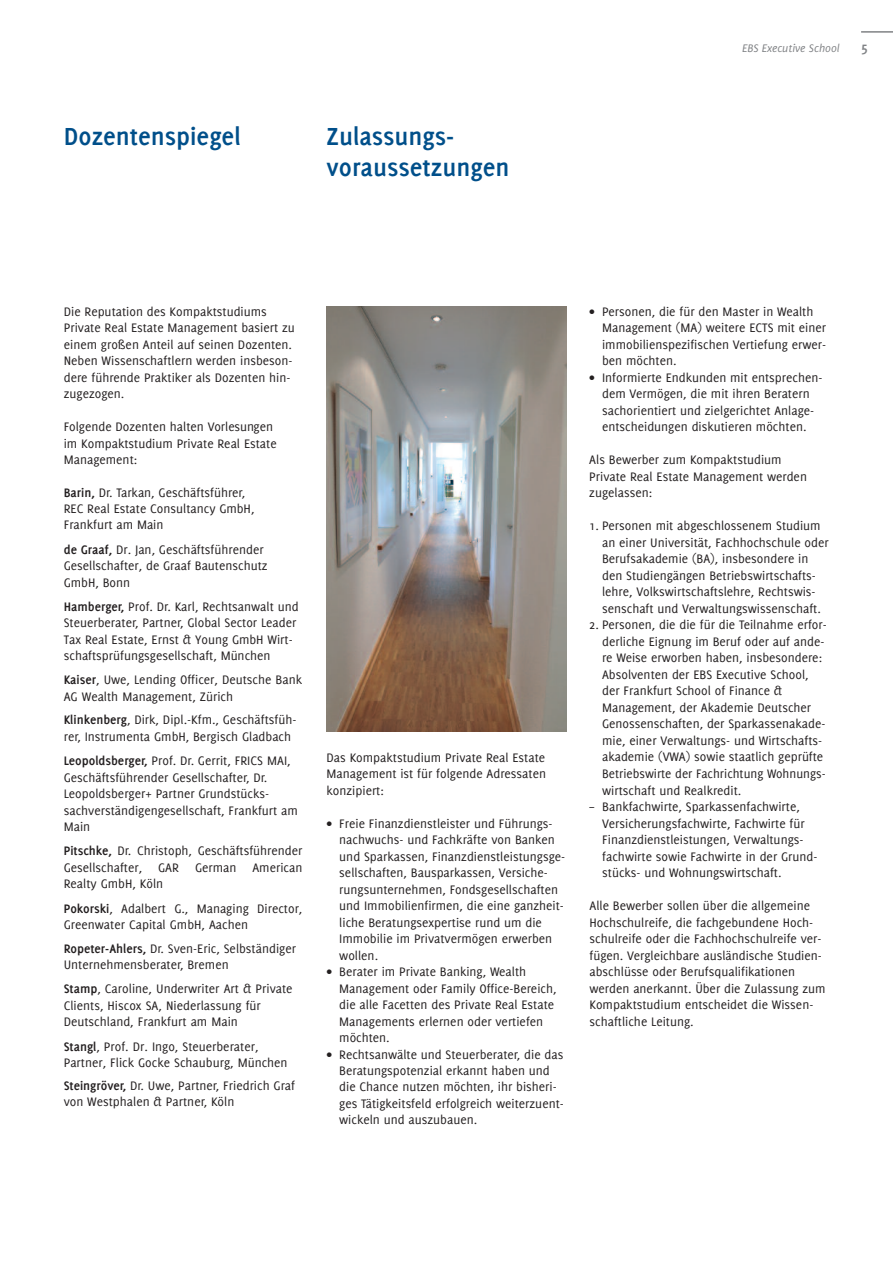
<style>
.page{position:relative;width:893px;height:1263px;background:#fff}
.page>*{position:absolute;margin:0;border:0;box-sizing:border-box;transform-origin:0 0}
.t1{font:700 27px/31.5px "Delicious";color:#004f8a}
.t2{font:700 15px "Delicious";color:#808285}
.t3{font:13.5px/16.5px "Delicious";color:#231f20}
.t4{font:italic 12px "Delicious";color:#808285}
.s1{font-weight:700}
</style>
<div class="page">
<hr style="left:861px;top:31px;width:32px;height:2px;background:#808285">
<img style="left:327px;top:306px;width:239px;height:425px">
<h1 class="t1" style="left:64px;top:122px;width:178px">Dozentenspiegel</h1>
<h1 class="t1" style="left:327px;top:122px;width:184px">Zulassungs&shy;voraussetzungen</h1>
<p class="t4" style="left:742px;top:41px;width:99px">EBS Executive School</p>
<p class="t2" style="left:861px;top:42px;width:8px">5</p>
<p class="t3" style="left:64px;top:304px;width:233px">Die Reputation des Kompaktstudiums Private Real Estate Management basiert zu einem großen Anteil auf seinen Dozenten.<br>Neben Wissenschaftlern werden insbeson&shy;dere führende Praktiker als Dozenten hin - zugezogen.</p>
<p class="t3" style="left:64px;top:420px;width:214px">Folgende Dozenten halten Vorlesun gen im Kompaktstudium Private Real Estate<br>Management:</p>
<p class="t3" style="left:64px;top:485px;width:192px"><span class="s1">Barin,</span> Dr. Tarkan, Geschäftsführer,<br>REC Real Estate Consultancy GmbH,<br>Frankfurt am Main</p>
<p class="t3" style="left:64px;top:541px;width:205px"><span class="s1">de Graaf,</span> Dr. Jan, Geschäftsführender<br>Gesellschafter, de Graaf Bautenschutz<br>GmbH, Bonn</p>
<p class="t3" style="left:64px;top:599px;width:236px"><span class="s1">Hamberger,</span> Prof. Dr. Karl, Rechtsanwalt und Steuerberater, Partner, Global Sector Leader Tax Real Estate, Ernst &amp; Young GmbH Wirt&shy;schaftsprüfungsgesellschaft, München</p>
<p class="t3" style="left:64px;top:672px;width:240px"><span class="s1">Kaiser</span>, Uwe, Lending Officer, Deutsche Bank<br>AG Wealth Management, Zürich</p>
<p class="t3" style="left:64px;top:712px;width:234px"><span class="s1">Klinkenberg</span>, Dirk, Dipl.-Kfm., Geschäftsf üh - rer, Instrumenta GmbH, Bergisch Gladbach</p>
<p class="t3" style="left:64px;top:753px;width:236px"><span class="s1">Leopoldsberger,</span> Prof. Dr. Gerrit, FRICS MAI, Geschäftsführender Gesellschafter, Dr.<br>Leopoldsberger+ Partner Grundstücks&shy;sachverständigengesellschaft, Frankfurt am Main</p>
<p class="t3" style="left:64px;top:844px;width:240px;text-align:justify"><span class="s1">Pitschke,</span> Dr. Christoph, Geschäftsführender Gesellschafter, GAR German American Realty GmbH, Köln</p>
<p class="t3" style="left:64px;top:900px;width:240px;line-height:16px"><span class="s1">Pokorski</span>, Adalbert G., Managing Director,<br>Greenwater Capital GmbH, Aachen</p>
<p class="t3" style="left:64px;top:941px;width:234px;line-height:16px"><span class="s1">Ropeter-Ahlers,</span> Dr. Sven-Eric, Selbständiger<br>Unternehmensberater, Bremen</p>
<p class="t3" style="left:64px;top:981px;width:230px"><span class="s1">Stamp</span>, Caroline, Underwriter Art &amp; Private<br>Clients, Hiscox SA, Niederlassung für<br>Deutschland, Frankfurt am Main</p>
<p class="t3" style="left:64px;top:1038px;width:225px;line-height:16px"><span class="s1">Stangl</span>, Prof. Dr. Ingo, Steuerberater,<br>Partner, Flick Gocke Schauburg, München</p>
<p class="t3" style="left:64px;top:1079px;width:233px;line-height:15.8px"><span class="s1">Steingröver,</span> Dr. Uwe, Partner, Friedrich Graf von Westphalen &amp; Partner, Köln</p>
<p class="t3" style="left:327px;top:750px;width:221px;text-align:justify">Das Kompaktstudium Private Real Estate Management ist für folgende Adressaten konzipiert:</p>
<p class="t3" style="left:339px;top:816px;width:227px;text-indent:-13px">• Freie Finanzdienstleister und Führungs&shy;nachwuchs- und Fachkräfte von Banken und Sparkassen, Finanzdienstleistungsge&shy;sellschaften, Bausparkassen, Versiche&shy;rungsunternehmen, Fondsgesellschaften und Immobilienfirmen, die eine ganzheit&shy;liche Beratungsexpertise rund um die Immobilie im Privatvermögen erwerben wollen.</p>
<p class="t3" style="left:339px;top:964px;width:219px;text-indent:-13px">• Berater im Private Banking, Wealth Management oder Family Office-Bereich, die alle Facetten des Private Real Estate Managements erlernen oder vertiefen möchten.</p>
<p class="t3" style="left:339px;top:1047px;width:226px;text-indent:-13px">• Rechtsanwälte und Steuerberater, die das Beratungspotenzial erkannt haben und die Chance nutzen möchten, ihr bisheri&shy;ges Tätigkeitsfeld erfolgreich weiterzuent&shy;wickeln und auszubauen.</p>
<p class="t3" style="left:602px;top:304px;width:226px;text-indent:-13px">• Personen, die für den Master in Wealth Management (MA) weitere ECTS mit einer immobilienspezifischen Vertiefung erwer&shy;ben möchten.</p>
<p class="t3" style="left:589px;top:370px;width:235px;text-align:center">• Informierte Endkunden mit entsprechen&shy;dem Vermögen, die mit ihren Beratern sachorientiert und zielgerichtet Anlage&shy;entscheidungen diskutieren möchten.</p>
<p class="t3" style="left:589px;top:453px;width:219px">Als Bewerber zum Kompaktstudium<br>Private Real Estate Management werden zugelassen:</p>
<p class="t3" style="left:602px;top:519px;width:228px;text-indent:-13px">1. Personen mit abgeschlossenem Studium an einer Universität, Fachhochschule oder Berufsakademie (BA), insbesondere in den Studiengängen Betriebswirtschafts&shy;lehre, Volkswirtschaftslehre, Rechtswis&shy;senschaft und Verwaltungswissenschaft.</p>
<p class="t3" style="left:602px;top:618px;width:226px;text-indent:-13px">2. Personen, die die für die Teilnahme erfor&shy;derliche Eignung im Beruf oder auf ande&shy;re Weise erworben haben, insbesondere:<br>Absolventen der EBS Executive School, der Frankfurt School of Finance &amp; Management, der Akademie Deutscher Genossenschaften, der Sparkassenakade&shy;mie, einer Verwaltungs- und Wirtschafts&shy;akademie (VWA) sowie staatlich geprüfte Betriebswirte der Fachrichtung Wohnungs - wirtschaft und Realkredit.</p>
<p class="t3" style="left:602px;top:799px;width:217px;text-indent:-13px">– Bankfachwirte, Sparkassenfachwirte, Versicherungsfachwirte, Fachwirte für Finanzdienstleistungen, Verwaltungs&shy;fachwirte sowie Fachwirte in der Grund&shy;stücks- und Wohnungswirtschaft.</p>
<p class="t3" style="left:589px;top:898px;width:238px">Alle Bewerber sollen über die allgemeine Hochschulreife, die fachgebundene Hoch&shy;schulreife oder die Fachhochschulreife ver&shy;fügen. Vergleichbare ausländische Studien&shy;abschlüsse oder Berufsqualifikationen werden anerkannt. Über die Zulassung zum Kompaktstudium entscheidet die Wissen&shy;schaftliche Leitung.</p>
</div>
